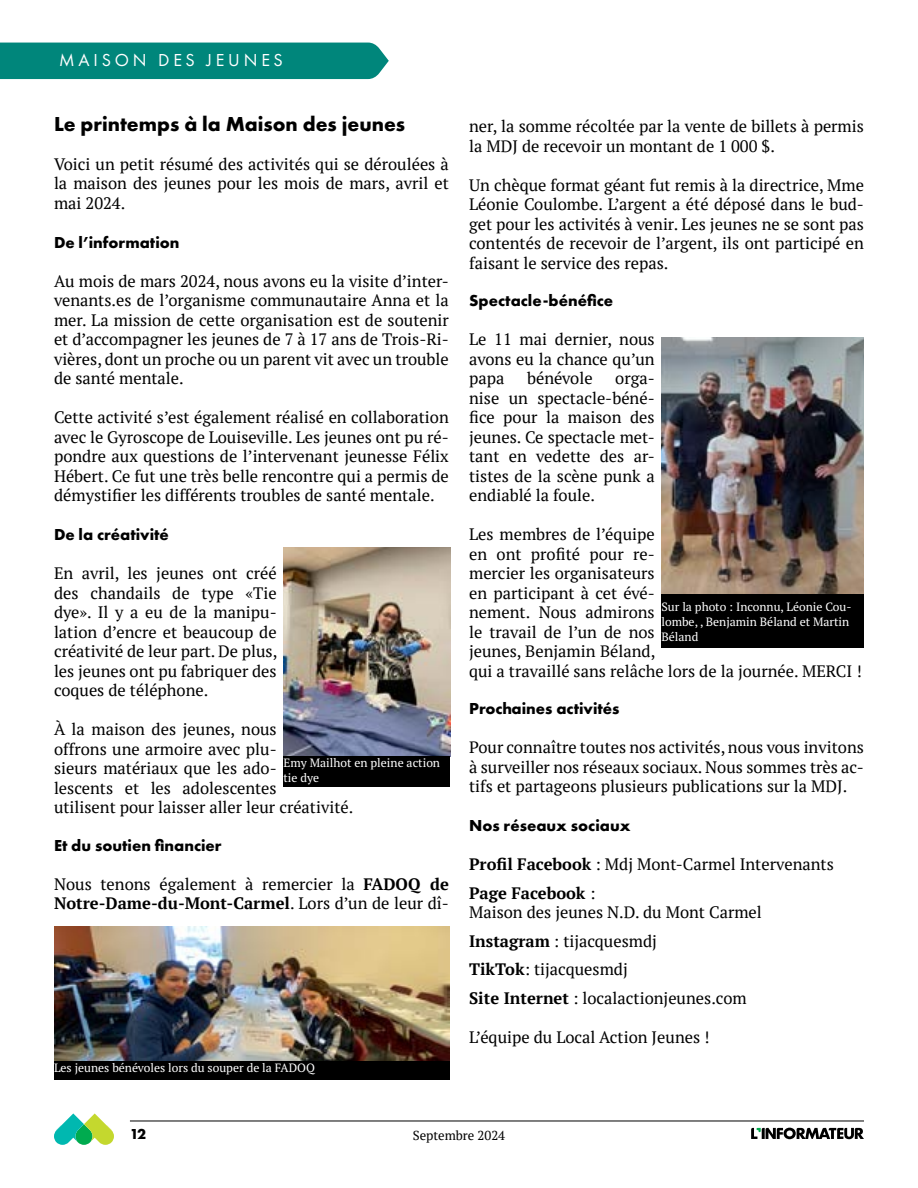
<style>
.page{position:relative;width:918px;height:1188px;background:#fff}
.page>*{position:absolute;margin:0;border:0;box-sizing:border-box;transform-origin:0 0}
.t1{font:700 21px "Futura PT";color:#000}
.t2{font:18px "Futura PT";letter-spacing:.215em;color:#fff}
.t3{font:16.5px/19.5px "PT Serif";color:#000;text-align:justify}
.t4{font:700 16.5px "Futura PT";color:#000}
.t5{font:700 15px "Futura PT";color:#000}
.t6{font:12.9px "PT Serif";color:#000}
.t7{font:12px/15px "PT Serif Pro";color:#fff}
.s1{font-weight:700}
</style>
<div class="page">
<svg style="left:54px;top:1113px;width:60px;height:32px"></svg>
<hr style="left:130px;top:1121px;width:734px;height:1px;background:#000">
<svg style="left:751px;top:1128px;width:113px;height:11px"></svg>
<div style="left:0;top:43px;width:389px;height:36px;background:#00867b"></div>
<img style="left:662px;top:338px;width:202px;height:256px">
<div style="left:662px;top:594px;width:202px;height:54px;background:#000"></div>
<img style="left:284px;top:547px;width:166px;height:209px">
<div style="left:284px;top:756px;width:166px;height:30px;background:#000"></div>
<img style="left:54px;top:927px;width:395px;height:135px">
<div style="left:54px;top:1062px;width:395px;height:18px;background:#000"></div>
<p class="t2" style="left:59px;top:50px;width:225px">MAISON DES JEUNES</p>
<p class="t1" style="left:54px;top:110px;width:353px">Le printemps à la Maison des jeunes</p>
<p class="t3" style="left:54px;top:154px;width:396px">Voici un petit résumé des activités qui se déroulées à la maison des jeunes pour les mois de mars, avril et mai 2024.</p>
<p class="t4" style="left:54px;top:232px;width:127px">De l’information</p>
<p class="t3" style="left:54px;top:271px;width:396px">Au mois de mars 2024, nous avons eu la visite d’inter&shy;venants.es de l’organisme communautaire Anna et la mer. La mission de cette organisation est de soutenir et d’accompagner les jeunes de 7 à 17 ans de Trois-Ri&shy;vières, dont un proche ou un parent vit avec un trouble de santé mentale.</p>
<p class="t3" style="left:54px;top:408px;width:396px">Cette activité s’est également réalisé en collaboration avec le Gyroscope de Louiseville. Les jeunes ont pu ré&shy;pondre aux questions de l’intervenant jeunesse Félix Hébert. Ce fut une très belle rencontre qui a permis de démystifier les différents troubles de santé mentale.</p>
<p class="t4" style="left:54px;top:524px;width:116px">De la créativité</p>
<p class="t3" style="left:54px;top:564px;width:225px">En avril, les jeunes ont créé des chandails de type «Tie dye». Il y a eu de la manipu&shy;lation d’encre et beaucoup de créativité de leur part. De plus, les jeunes ont pu fabriquer des coques de téléphone.</p>
<p class="t3" style="left:54px;top:720px;width:301px;text-align:left">À la maison des jeunes, nous<br>offrons une armoire avec plu-<br>sieurs matériaux que les ado-<br>lescents et les adolescentes<br>utilisent pour laisser aller leur créativité.</p>
<p class="t4" style="left:54px;top:835px;width:169px">Et du soutien financier</p>
<p class="t3" style="left:54px;top:874px;width:396px">Nous tenons également à remercier la <span class="s1">FADOQ de<br>Notre-Dame-du-Mont-Carmel</span>. Lors d’un de leur dî-</p>
<p class="t7" style="left:284px;top:755px;width:158px">Emy Mailhot en pleine action tie dye</p>
<p class="t7" style="left:54px;top:1060px;width:262px">Les jeunes bénévoles lors du souper de la FADOQ</p>
<p class="t3" style="left:469px;top:116px;width:396px">ner, la somme récoltée par la vente de billets à permis la MDJ de recevoir un montant de 1 000 $.</p>
<p class="t3" style="left:469px;top:175px;width:396px">Un chèque format géant fut remis à la directrice, Mme Léonie Coulombe. L’argent a été déposé dans le bud&shy;get pour les activités à venir. Les jeunes ne se sont pas contentés de recevoir de l’argent, ils ont participé en faisant le service des repas.</p>
<p class="t4" style="left:469px;top:290px;width:146px">Spectacle-bénéfice</p>
<p class="t3" style="left:469px;top:329px;width:187px">Le 11 mai dernier, nous avons eu la chance qu’un papa</p>
<p class="t3" style="left:527px;top:368px;width:67px">bénévole</p>
<p class="t3" style="left:469px;top:368px;width:187px;text-indent:146px">orga&shy;nise un spectacle-béné&shy;fice pour la maison des jeunes. Ce spectacle met&shy;tant en vedette des ar&shy;tistes de la scène punk a endiablé la foule.</p>
<p class="t3" style="left:469px;top:524px;width:394px;text-align:left">Les membres de l’équipe<br>en ont profité pour re-<br>mercier les organisateurs<br>en participant à cet évé-<br>nement. Nous admirons<br>le travail de l’un de nos<br>jeunes, Benjamin Béland,<br>qui a travaillé sans relâche lors de la journée. MERCI !</p>
<p class="t4" style="left:469px;top:698px;width:152px">Prochaines activités</p>
<p class="t3" style="left:469px;top:737px;width:396px">Pour connaître toutes nos activités, nous vous invitons à surveiller nos réseaux sociaux. Nous sommes très ac&shy;tifs et partageons plusieurs publications sur la MDJ.</p>
<p class="t4" style="left:469px;top:815px;width:163px">Nos réseaux sociaux</p>
<p class="t3" style="left:469px;top:850px;width:366px;line-height:28.5px"><span class="s1">Profil Facebook</span> : Mdj Mont-Carmel Intervenants<br><span class="s1">Page Facebook</span> :</p>
<p class="t3" style="left:469px;top:898px;width:294px;line-height:28.5px;text-align:left">Maison des jeunes N.D. du Mont Carmel<br><span class="s1">Instagram</span> : tijacquesmdj<br><span class="s1">TikTok</span>: tijacquesmdj<br><span class="s1">Site Internet</span> : localactionjeunes.com</p>
<p class="t3" style="left:469px;top:1027px;width:242px">L’équipe du Local Action Jeunes !</p>
<p class="t7" style="left:662px;top:600px;width:191px">Sur la photo : Inconnu, Léonie Cou&shy;lombe, , Benjamin Béland et Martin<br>Béland</p>
<p class="t5" style="left:130px;top:1124px;width:18px">12</p>
<p class="t6" style="left:413px;top:1127px;width:94px">Septembre 2024</p>
</div>
